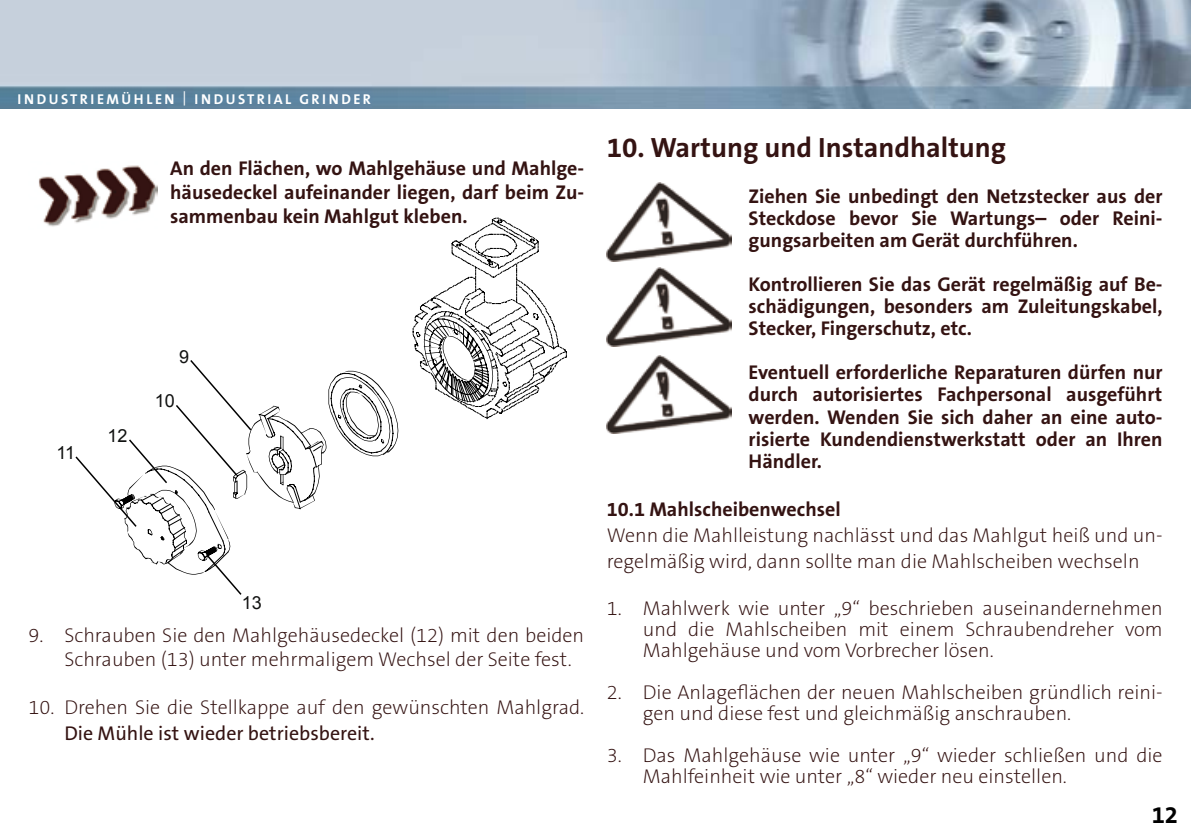
<style>
.page{position:relative;width:1191px;height:840px;background:#fff}
.page>*{position:absolute;margin:0;border:0;box-sizing:border-box;transform-origin:0 0}
.t1{font:700 28px "The Sans B7";color:#341312}
.t2{font:700 24px "The Sans B7";color:#000}
.t3{font:200 20px/21px "The Sans B2";color:#341312}
.t4{font:700 20px/22px "The Sans B7";color:#341312;text-align:justify}
.t5{font:20px "The Sans B5 Plain";color:#341312}
.t6{font:18px "Arial";color:#111211}
.t7{font:700 14.2px "The Sans B7";letter-spacing:.17em;color:#fff}
.s1{font-family:"The Sans B5 Plain";font-weight:400}
</style>
<div class="page">
<img style="left:0;top:0;width:1191px;height:109px">
<svg style="left:413px;top:218px;width:154px;height:200px"></svg>
<svg style="left:75px;top:360px;width:323px;height:235px"></svg>
<img style="left:39px;top:165px;width:118px;height:62px">
<img style="left:607px;top:183px;width:124px;height:78px">
<img style="left:607px;top:268px;width:124px;height:78px">
<img style="left:607px;top:355px;width:124px;height:78px">
<p class="t7" style="left:18px;top:91px;width:355px">INDUSTRIEMÜHLEN <span class="s1">|</span> INDUSTRIAL GRINDER</p>
<p class="t4" style="left:170px;top:157px;width:415px;line-height:24px">An den Flächen, wo Mahlgehäuse und Mahlge&shy;häusedeckel aufeinander liegen, darf beim Zu&shy;sammenbau kein Mahlgut kleben.</p>
<p class="t6" style="left:179px;top:344px;width:12px">9</p>
<p class="t6" style="left:57px;top:440px;width:20px">11</p>
<p class="t6" style="left:107px;top:424px;width:22px">12</p>
<p class="t6" style="left:155px;top:388px;width:22px">10</p>
<p class="t6" style="left:242px;top:590px;width:22px">13</p>
<p class="t3" style="left:64px;top:624px;width:521px;line-height:24px;text-indent:-36px">9. Schrauben Sie den Mahlgehäusedeckel (12) mit den beiden<br>Schrauben (13) unter mehrmaligem Wechsel der Seite fest.</p>
<p class="t3" style="left:28px;top:697px;width:557px">10. Drehen Sie die Stellkappe auf den gewünschten Mahlgrad.</p>
<p class="t5" style="left:64px;top:722px;width:312px">Die Mühle ist wieder betriebsbereit.</p>
<h1 class="t1" style="left:607px;top:133px;width:401px">10. Wartung und Instandhaltung</h1>
<p class="t4" style="left:748px;top:186px;width:415px">Ziehen Sie unbedingt den Netzstecker aus der Steckdose bevor Sie Wartungs– oder Reini&shy;gungsarbeiten am Gerät durchführen.</p>
<p class="t4" style="left:748px;top:274px;width:415px">Kontrollieren Sie das Gerät regelmäßig auf Be&shy;schädigungen, besonders am Zuleitungskabel, Stecker, Fingerschutz, etc.</p>
<p class="t4" style="left:748px;top:362px;width:415px">Eventuell erforderliche Reparaturen dürfen nur durch autorisiertes Fachpersonal ausgeführt werden. Wenden Sie sich daher an eine auto&shy;risierte Kundendienstwerkstatt oder an Ihren Händler.</p>
<p class="t4" style="left:607px;top:498px;width:235px">10.1 Mahlscheibenwechsel</p>
<p class="t3" style="left:607px;top:523px;width:557px;line-height:26px">Wenn die Mahlleistung nachlässt und das Mahlgut heiß und un&shy;regelmäßig wird, dann sollte man die Mahlscheiben wechseln</p>
<p class="t3" style="left:643px;top:598px;width:521px;text-align:justify;text-indent:-36px">1. Mahlwerk wie unter „9“ beschrieben auseinandernehmen und die Mahlscheiben mit einem Schraubendreher vom Mahlgehäuse und vom Vorbrecher lösen.</p>
<p class="t3" style="left:643px;top:682px;width:521px;text-indent:-36px">2. Die Anlageflächen der neuen Mahlscheiben gründlich reini&shy;gen und diese fest und gleichmäßig anschrauben.</p>
<p class="t3" style="left:643px;top:745px;width:521px;text-indent:-36px">3. Das Mahlgehäuse wie unter „9“ wieder schließen und die<br>Mahlfeinheit wie unter „8“ wieder neu einstellen.</p>
<p class="t2" style="left:1151px;top:802px;width:28px">12</p>
</div>
